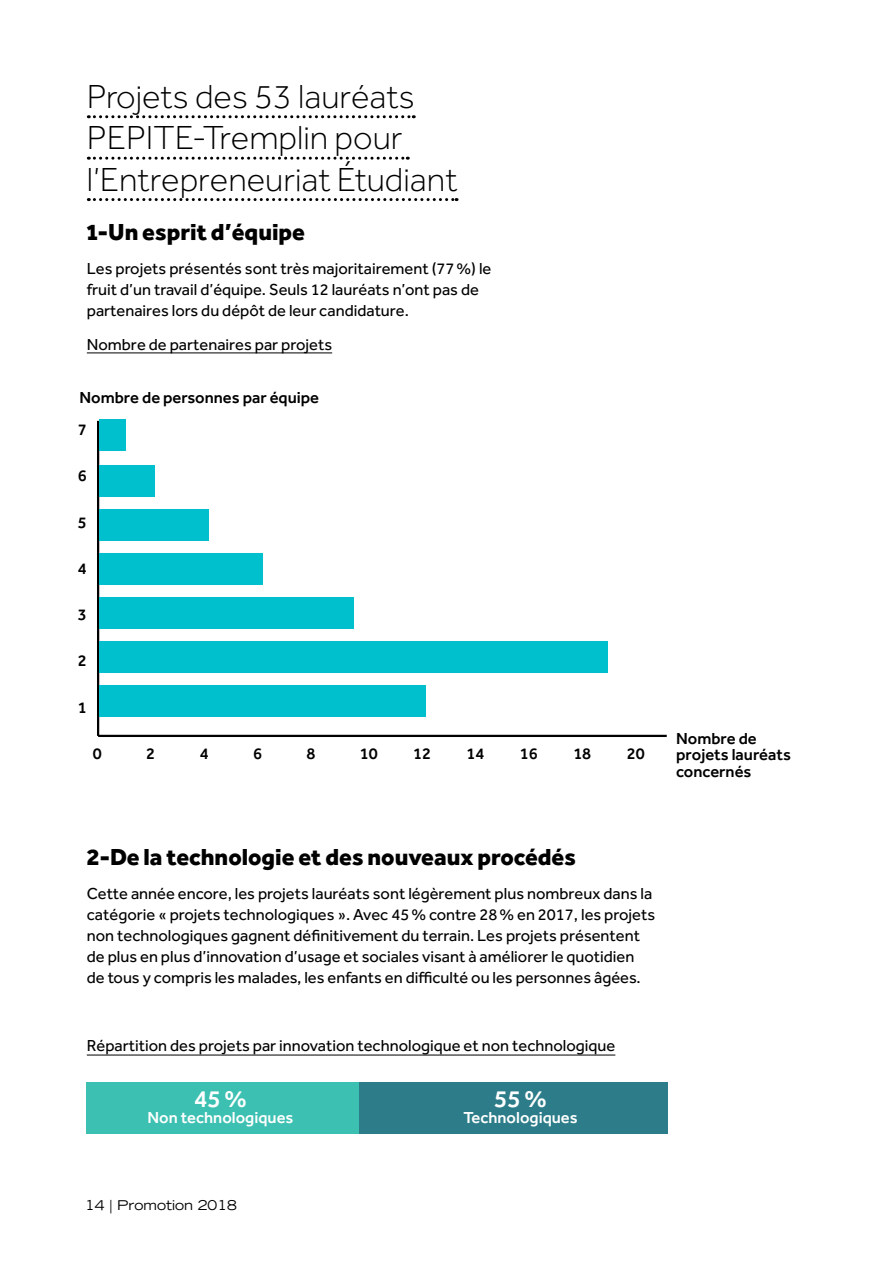
<style>
.page{position:relative;width:893px;height:1263px;background:#fff}
.page>*{position:absolute;margin:0;border:0;box-sizing:border-box;transform-origin:0 0}
.t1{font:300 34.5px/41.4px "Effra";color:#000}
.t2{font:500 24.75px "Effra";color:#fff}
.t3{font:800 24px "Effra";color:#000}
.t4{font:16.5px/21px "Effra";color:#000}
.t5{font:500 16.5px/16.5px "Effra";color:#000}
.t6{font:500 16.5px "Effra";color:#fff}
.t7{font:expanded 13.5px "Trade Gothic LH";color:#000}
</style>
<div class="page">
<svg style="left:88px;top:115px;width:326px;height:3px"></svg>
<svg style="left:88px;top:157px;width:320px;height:3px"></svg>
<svg style="left:88px;top:198px;width:369px;height:3px"></svg>
<hr style="left:87px;top:353px;width:245px;height:1px;background:#000">
<hr style="left:87px;top:1055px;width:528px;height:1px;background:#000">
<hr style="left:98px;top:735px;width:569px;height:2px;background:#000">
<hr style="left:97px;top:421px;width:2px;height:315px;background:#000">
<div style="left:99px;top:685px;width:327px;height:31px;background:#00c0cd"></div>
<div style="left:99px;top:641px;width:509px;height:31px;background:#00c0cd"></div>
<div style="left:99px;top:597px;width:255px;height:31px;background:#00c0cd"></div>
<div style="left:99px;top:553px;width:163px;height:32px;background:#00c0cd"></div>
<div style="left:99px;top:509px;width:110px;height:32px;background:#00c0cd"></div>
<div style="left:99px;top:465px;width:56px;height:32px;background:#00c0cd"></div>
<div style="left:99px;top:419px;width:26px;height:32px;background:#00c0cd"></div>
<div style="left:88px;top:1082px;width:579px;height:51px;background:#2c7d89"></div>
<div style="left:87px;top:1082px;width:272px;height:51px;background:#3bc0b1"></div>
<h1 class="t1" style="left:87px;top:76px;width:372px">Projets des 53 lauréats<br>PEPITE‑Tremplin pour l’Entrepreneuriat Étudiant</h1>
<h3 class="t3" style="left:87px;top:217px;width:220px">1-Un esprit d’équipe</h3>
<p class="t4" style="left:87px;top:258px;width:406px">Les projets présentés sont très majoritairement (77%) le fruit d’un travail d’équipe. Seuls 12 lauréats n’ont pas de partenaires lors du dépôt de leur candidature.</p>
<p class="t4" style="left:87px;top:334px;width:247px">Nombre de partenaires par projets</p>
<p class="t5" style="left:79px;top:389px;width:241px">Nombre de personnes par équipe</p>
<p class="t5" style="left:78px;top:421px;width:10px">7</p>
<p class="t5" style="left:78px;top:467px;width:10px">6</p>
<p class="t5" style="left:78px;top:514px;width:10px">5</p>
<p class="t5" style="left:78px;top:560px;width:10px">4</p>
<p class="t5" style="left:78px;top:606px;width:10px">3</p>
<p class="t5" style="left:78px;top:652px;width:10px">2</p>
<p class="t5" style="left:78px;top:699px;width:10px">1</p>
<p class="t5" style="left:93px;top:745px;width:10px">0</p>
<p class="t5" style="left:146px;top:745px;width:10px">2</p>
<p class="t5" style="left:200px;top:745px;width:10px">4</p>
<p class="t5" style="left:253px;top:745px;width:10px">6</p>
<p class="t5" style="left:306px;top:745px;width:10px">8</p>
<p class="t5" style="left:360px;top:745px;width:19px">10</p>
<p class="t5" style="left:413px;top:745px;width:19px">12</p>
<p class="t5" style="left:467px;top:745px;width:19px">14</p>
<p class="t5" style="left:520px;top:745px;width:19px">16</p>
<p class="t5" style="left:573px;top:745px;width:19px">18</p>
<p class="t5" style="left:627px;top:745px;width:19px">20</p>
<p class="t5" style="left:676px;top:729px;width:116px">Nombre de projets lauréats concernés</p>
<h3 class="t3" style="left:87px;top:842px;width:491px">2-De la technologie et des nouveaux procédés</h3>
<p class="t4" style="left:87px;top:883px;width:570px">Cette année encore, les projets lauréats sont légèrement plus nombreux dans la catégorie « projets technologiques ». Avec 45% contre 28% en 2017, les projets non technologiques gagnent définitivement du terrain. Les projets présentent de plus en plus d’innovation d’usage et sociales visant à améliorer le quotidien de tous y compris les malades, les enfants en difficulté ou les personnes âgées.</p>
<p class="t4" style="left:87px;top:1034px;width:530px">Répartition des projets par innovation technologique et non technologique</p>
<h2 class="t2" style="left:194px;top:1084px;width:54px">45%</h2>
<p class="t6" style="left:148px;top:1108px;width:147px">Non technologiques</p>
<h2 class="t2" style="left:494px;top:1084px;width:54px">55%</h2>
<p class="t6" style="left:463px;top:1108px;width:116px">Technologiques</p>
<p class="t7" style="left:85px;top:1196px;width:153px">14 | Promotion 2018</p>
</div>
